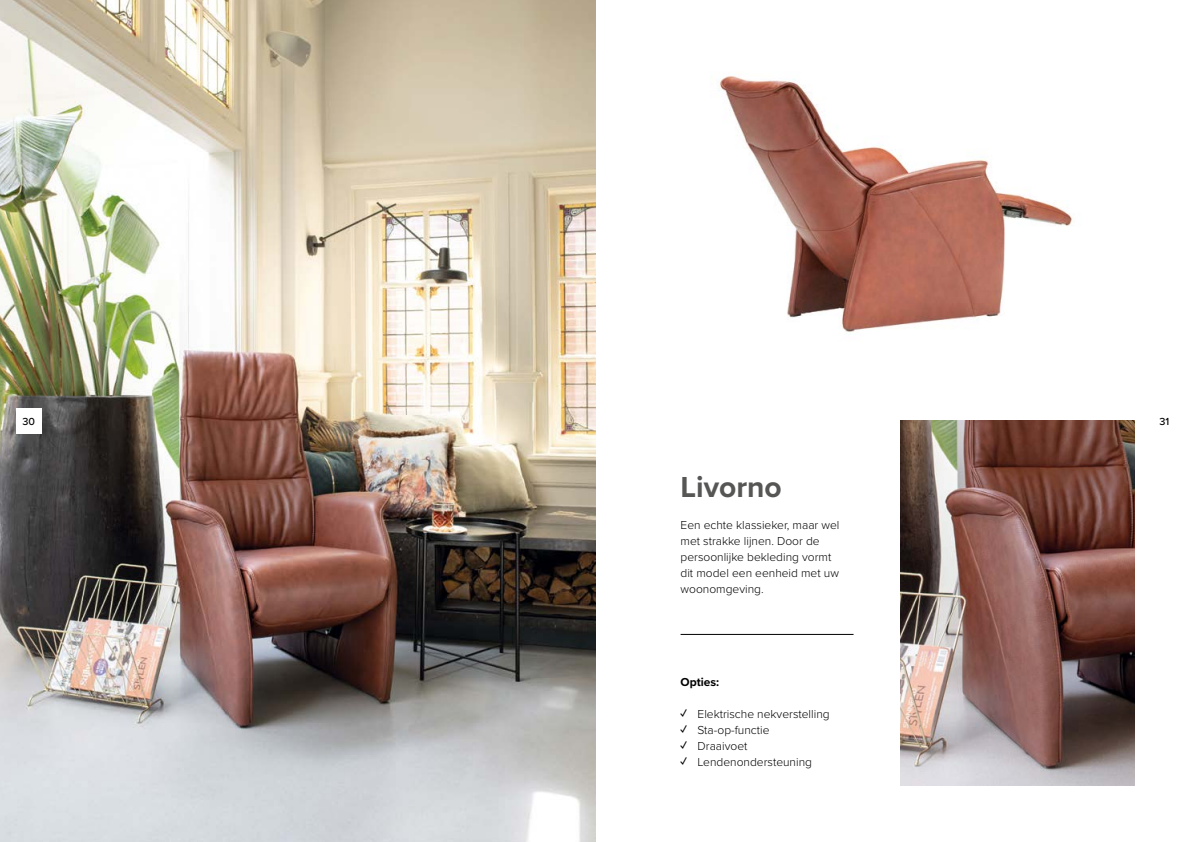
<style>
.page{position:relative;width:1191px;height:842px;background:#fff}
.page>*{position:absolute;margin:0;border:0;box-sizing:border-box;transform-origin:0 0}
.t1{font:700 30px "Proxima Nova";color:#565655}
.t2{font:300 12px/16px "Proxima Nova";color:#000}
.t3{font:700 12px "Proxima Nova";color:#000}
.t4{font:500 10.6px "Proxima Nova";color:#000}
.s1{font-weight:700}
</style>
<div class="page">
<img style="left:0;top:0;width:595px;height:842px">
<hr style="left:680px;top:634px;width:173px;height:1px;background:#000">
<img style="left:719px;top:76px;width:354px;height:257px">
<img style="left:900px;top:421px;width:234px;height:364px">
<div style="left:16px;top:408px;width:25px;height:26px;background:#fff"></div>
<p class="t4" style="left:22px;top:413px;width:14px">30</p>
<p class="t4" style="left:1159px;top:413px;width:11px">31</p>
<h1 class="t1" style="left:680px;top:464px;width:103px">Livorno</h1>
<p class="t2" style="left:680px;top:516px;width:160px">Een echte klassieker, maar wel met strakke lijnen. Door de persoonlijke bekleding vormt dit model een eenheid met uw woonomgeving.</p>
<p class="t3" style="left:680px;top:673px;width:40px">Opties:</p>
<p class="t2" style="left:680px;top:705px;width:151px"><span class="s1">✓</span> Elektrische nekverstelling</p>
<p class="t2" style="left:680px;top:721px;width:90px"><span class="s1">✓</span> Sta-op-functie</p>
<p class="t2" style="left:680px;top:737px;width:68px"><span class="s1">✓</span> Draaivoet</p>
<p class="t2" style="left:680px;top:753px;width:133px"><span class="s1">✓</span> Lendenondersteuning</p>
</div>
